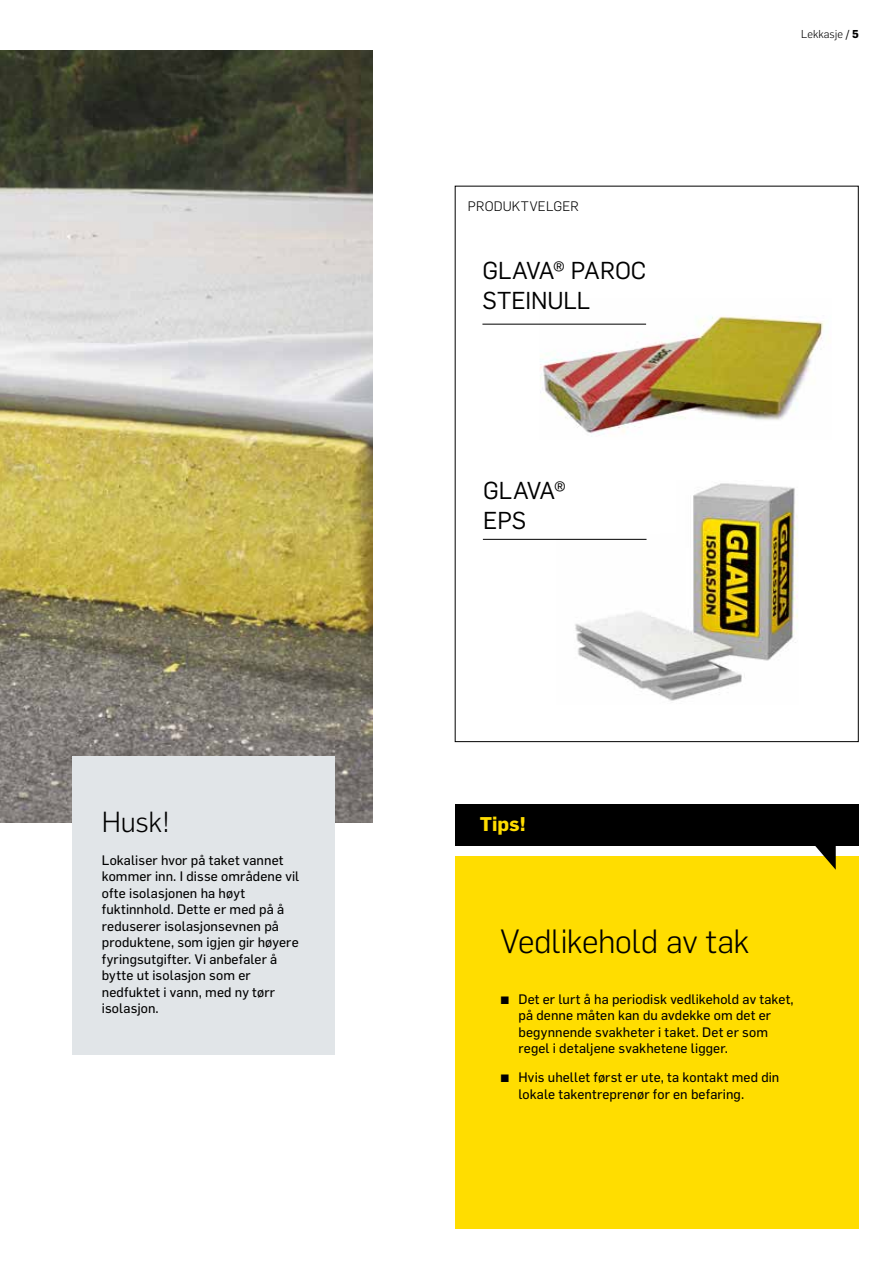
<style>
.page{position:relative;width:893px;height:1263px;background:#fff}
.page>*{position:absolute;margin:0;border:0;box-sizing:border-box;transform-origin:0 0}
.t1{font:300 33px "Flama";letter-spacing:-.01em;color:#000}
.t2{font:300 28.5px "Flama";color:#000}
.t3{font:24px/30px "Flama";letter-spacing:-.005em;color:#000}
.t4{font:700 19.5px "Flama";color:#fd0}
.t5{font:13.5px/16.5px "Flama Basic";letter-spacing:.01em;color:#000}
.t6{font:300 13.5px "Flama";letter-spacing:.015em;color:#000}
.t7{font:300 11.25px "Flama";color:#000}
.s1{font-family:"Flama Basic";font-weight:400}
.s2{font-weight:700}
</style>
<div class="page">
<img style="left:0;top:51px;width:373px;height:772px">
<div style="left:455px;top:856px;width:404px;height:373px;background:#fd0"></div>
<div style="left:455px;top:804px;width:404px;height:41px;background:#000"></div>
<svg style="left:806px;top:845px;width:30px;height:25px"></svg>
<div style="left:72px;top:756px;width:262px;height:298px;background:#e1e5e8"></div>
<img style="left:557px;top:483px;width:241px;height:218px">
<img style="left:540px;top:316px;width:284px;height:121px">
<hr style="left:482px;top:324px;width:164px;height:1px;background:#000">
<hr style="left:483px;top:539px;width:163px;height:1px;background:#000">
<h2 class="t2" style="left:102px;top:802px;width:70px">Husk!</h2>
<p class="t5" style="left:102px;top:851px;width:199px">Lokaliser hvor på taket vannet kommer inn. I disse områdene vil ofte isolasjonen ha høyt fuktinnhold. Dette er med på å reduserer isolasjonsevnen på produktene, som igjen gir høyere fyringsutgifter. Vi anbefaler å bytte ut isolasjon som er nedfuktet i vann, med ny tørr isolasjon.</p>
<p class="t6" style="left:468px;top:197px;width:112px">PRODUKTVELGER</p>
<h3 class="t3" style="left:482px;top:254px;width:165px">GLAVA® PAROC<br>STEINULL</h3>
<h3 class="t3" style="left:483px;top:474px;width:84px">GLAVA®<br>EPS</h3>
<p class="t7" style="left:801px;top:26px;width:59px">Lekkasje <span class="s1">/</span> <span class="s2">5</span></p>
<h3 class="t4" style="left:480px;top:810px;width:47px">Tips!</h3>
<h1 class="t1" style="left:500px;top:919px;width:250px">Vedlikehold av tak</h1>
<p class="t5" style="left:518px;top:990px;width:277px;text-indent:-18px">▪ Det er lurt å ha periodisk vedlikehold av taket, på denne måten kan du avdekke om det er begynnende svakheter i taket. Det er som regel i detaljene svakhetene ligger.</p>
<p class="t5" style="left:518px;top:1068px;width:262px;text-indent:-18px">▪ Hvis uhellet først er ute, ta kontakt med din lokale takentreprenør for en befaring.</p>
</div>
